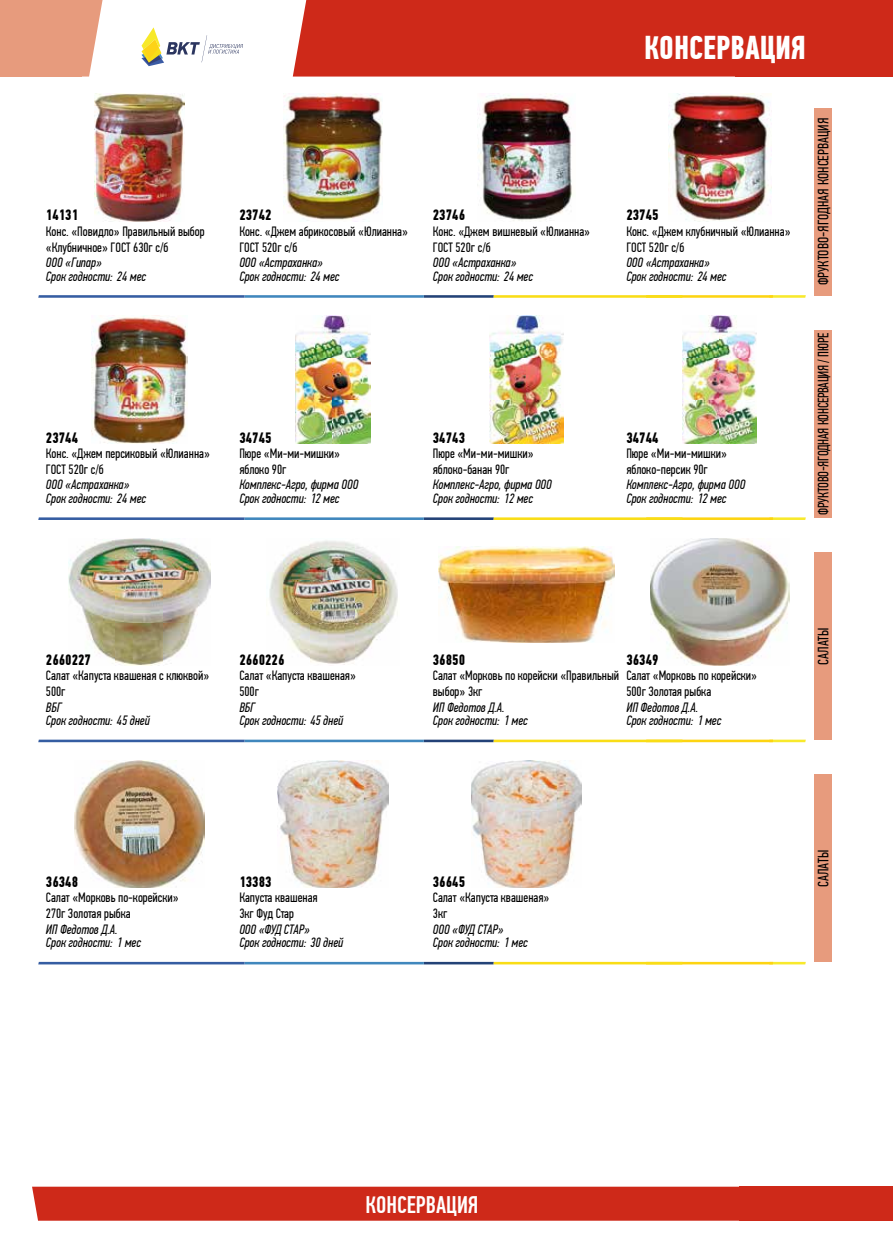
<style>
.page{position:relative;width:893px;height:1259px;background:#fff}
.page>*{position:absolute;margin:0;border:0;box-sizing:border-box;transform-origin:0 0}
.t1{font:700 33px "PF Din Text Comp Pro";color:#fff}
.t2{font:500 24px "PF Din Text Comp Pro";color:#fff}
.t3{font:700 15px "PF Din Text Comp Pro";color:#000}
.t4{font:15px "PF Din Text Comp Pro";letter-spacing:-.005em;color:#000}
.t5{font:15px "PF Din Text Comp Pro";letter-spacing:-.005em;color:#000;scale:.94 1}
.t6{font:13.5px/16.2px "PF Din Text Comp Pro";color:#000}
.t7{font:italic 13.5px "PF Din Text Comp Pro";color:#000}
</style>
<div class="page">
<svg style="left:141px;top:27px;width:102px;height:39px"></svg>
<div style="left:32px;top:1186px;width:708px;height:34px;background:#ce2919"></div>
<div style="left:736px;top:0;width:157px;height:77px;background:#ce2919"></div>
<div style="left:293px;top:0;width:443px;height:77px;background:#ce2919"></div>
<svg style="left:82px;top:0;width:21px;height:77px"></svg>
<div style="left:0;top:0;width:82px;height:77px;background:#e79b7d"></div>
<div style="left:740px;top:1186px;width:153px;height:34px;background:#ce2919"></div>
<img style="left:95px;top:94px;width:89px;height:127px">
<img style="left:283px;top:94px;width:99px;height:127px">
<img style="left:478px;top:94px;width:94px;height:127px">
<img style="left:669px;top:94px;width:102px;height:127px">
<img style="left:92px;top:316px;width:95px;height:127px">
<img style="left:296px;top:316px;width:74px;height:127px">
<img style="left:489px;top:316px;width:75px;height:127px">
<img style="left:683px;top:316px;width:74px;height:127px">
<img style="left:69px;top:538px;width:141px;height:127px">
<img style="left:269px;top:540px;width:129px;height:125px">
<img style="left:439px;top:547px;width:175px;height:95px">
<img style="left:650px;top:538px;width:140px;height:127px">
<img style="left:74px;top:760px;width:131px;height:128px">
<img style="left:278px;top:760px;width:110px;height:128px">
<img style="left:471px;top:760px;width:111px;height:128px">
<hr style="left:424px;top:295px;width:70px;height:3px;background:#234277">
<hr style="left:244px;top:295px;width:180px;height:3px;background:#4087bd">
<svg style="left:38px;top:295px;width:207px;height:3px"></svg>
<svg style="left:773px;top:295px;width:33px;height:3px"></svg>
<hr style="left:646px;top:295px;width:127px;height:3px;background:#fdd411">
<hr style="left:494px;top:295px;width:188px;height:3px;background:#f9dd16">
<hr style="left:424px;top:517px;width:70px;height:3px;background:#234277">
<hr style="left:244px;top:517px;width:180px;height:3px;background:#4087bd">
<svg style="left:38px;top:517px;width:207px;height:3px"></svg>
<svg style="left:773px;top:517px;width:33px;height:3px"></svg>
<hr style="left:646px;top:517px;width:127px;height:3px;background:#fdd411">
<hr style="left:494px;top:517px;width:188px;height:3px;background:#f9dd16">
<hr style="left:424px;top:739px;width:70px;height:3px;background:#234277">
<hr style="left:244px;top:739px;width:180px;height:3px;background:#4087bd">
<svg style="left:38px;top:739px;width:207px;height:3px"></svg>
<svg style="left:773px;top:739px;width:33px;height:3px"></svg>
<hr style="left:646px;top:739px;width:127px;height:3px;background:#fdd411">
<hr style="left:494px;top:739px;width:188px;height:3px;background:#f9dd16">
<hr style="left:424px;top:962px;width:70px;height:2px;background:#234277">
<hr style="left:244px;top:962px;width:180px;height:2px;background:#4087bd">
<svg style="left:38px;top:962px;width:207px;height:2px"></svg>
<svg style="left:773px;top:962px;width:33px;height:2px"></svg>
<hr style="left:646px;top:962px;width:127px;height:2px;background:#fdd411">
<hr style="left:494px;top:962px;width:188px;height:2px;background:#f9dd16">
<div style="left:814px;top:108px;width:17px;height:187px;background:#e79b7d"></div>
<div style="left:814px;top:330px;width:17px;height:187px;background:#e79b7d"></div>
<div style="left:814px;top:552px;width:17px;height:187px;background:#e79b7d"></div>
<div style="left:814px;top:774px;width:17px;height:188px;background:#e79b7d"></div>
<h1 class="t1" style="left:644px;top:28px;width:163px">КОНСЕРВАЦИЯ</h1>
<p class="t3" style="left:46px;top:206px;width:34px">14131</p>
<p class="t3" style="left:239px;top:206px;width:34px">23742</p>
<p class="t3" style="left:433px;top:206px;width:34px">23746</p>
<p class="t6" style="left:46px;top:223px;width:160px">Конс. «Повидло» Правильный выбор «Клубничное» ГОСТ 630г с/б</p>
<p class="t6" style="left:239px;top:223px;width:170px">Конс. «Джем абрикосовый «Юлианна»<br>ГОСТ 520г с/б</p>
<p class="t6" style="left:433px;top:223px;width:159px">Конс. «Джем вишневый «Юлианна»<br>ГОСТ 520г с/б</p>
<p class="t7" style="left:46px;top:255px;width:57px">ООО «Гипар»</p>
<p class="t7" style="left:46px;top:268px;width:102px">Срок годности: 24 мес</p>
<p class="t7" style="left:239px;top:255px;width:85px">ООО «Астраханка»</p>
<p class="t7" style="left:239px;top:268px;width:102px">Срок годности: 24 мес</p>
<p class="t7" style="left:433px;top:255px;width:85px">ООО «Астраханка»</p>
<p class="t7" style="left:433px;top:268px;width:102px">Срок годности: 24 мес</p>
<p class="t3" style="left:626px;top:206px;width:34px">23745</p>
<p class="t6" style="left:626px;top:223px;width:166px">Конс. «Джем клубничный «Юлианна»<br>ГОСТ 520г с/б</p>
<p class="t7" style="left:626px;top:255px;width:85px">ООО «Астраханка»</p>
<p class="t7" style="left:626px;top:268px;width:102px">Срок годности: 24 мес</p>
<p class="t4" style="left:815px;top:285px;width:169px;rotate:-90deg">ФРУКТОВО-ЯГОДНАЯ КОНСЕРВАЦИЯ</p>
<p class="t3" style="left:46px;top:428px;width:34px">23744</p>
<p class="t3" style="left:239px;top:428px;width:34px">34745</p>
<p class="t6" style="left:46px;top:445px;width:166px">Конс. «Джем персиковый «Юлианна»<br>ГОСТ 520г с/б</p>
<p class="t6" style="left:239px;top:445px;width:102px">Пюре «Ми-ми-мишки» яблоко 90г</p>
<p class="t7" style="left:46px;top:477px;width:85px">ООО «Астраханка»</p>
<p class="t7" style="left:46px;top:490px;width:102px">Срок годности: 24 мес</p>
<p class="t7" style="left:239px;top:477px;width:120px">Комплекс-Агро, фирма ООО</p>
<p class="t7" style="left:239px;top:490px;width:102px">Срок годности: 12 мес</p>
<p class="t3" style="left:433px;top:428px;width:34px">34743</p>
<p class="t6" style="left:433px;top:445px;width:102px">Пюре «Ми-ми-мишки» яблоко-банан 90г</p>
<p class="t7" style="left:433px;top:477px;width:120px">Комплекс-Агро, фирма ООО</p>
<p class="t7" style="left:433px;top:490px;width:102px">Срок годности: 12 мес</p>
<p class="t3" style="left:626px;top:428px;width:34px">34744</p>
<p class="t6" style="left:626px;top:445px;width:102px">Пюре «Ми-ми-мишки» яблоко-персик 90г</p>
<p class="t7" style="left:626px;top:477px;width:120px">Комплекс-Агро, фирма ООО</p>
<p class="t7" style="left:626px;top:490px;width:102px">Срок годности: 12 мес</p>
<p class="t5" style="left:815px;top:514px;width:195px;rotate:-90deg">ФРУКТОВО-ЯГОДНАЯ КОНСЕРВАЦИЯ / ПЮРЕ</p>
<p class="t3" style="left:46px;top:650px;width:47px">2660227</p>
<p class="t3" style="left:239px;top:650px;width:47px">2660226</p>
<p class="t3" style="left:433px;top:650px;width:34px">36850</p>
<p class="t3" style="left:626px;top:650px;width:34px">36349</p>
<p class="t4" style="left:815px;top:664px;width:38px;rotate:-90deg">САЛАТЫ</p>
<p class="t6" style="left:46px;top:667px;width:165px">Салат «Капуста квашеная с клюквой»<br>500г</p>
<p class="t6" style="left:239px;top:667px;width:118px">Салат «Капуста квашеная»<br>500г</p>
<p class="t6" style="left:433px;top:667px;width:188px">Салат «Морковь по корейски «Правильный выбор» 3кг</p>
<p class="t6" style="left:626px;top:667px;width:132px">Салат «Морковь по корейски»<br>500г Золотая рыбка</p>
<p class="t7" style="left:46px;top:699px;width:17px">ВБГ</p>
<p class="t7" style="left:239px;top:699px;width:17px">ВБГ</p>
<p class="t7" style="left:433px;top:699px;width:74px">ИП Федотов Д.А.</p>
<p class="t7" style="left:626px;top:699px;width:74px">ИП Федотов Д.А.</p>
<p class="t7" style="left:46px;top:713px;width:105px">Срок годности: 45 дней</p>
<p class="t7" style="left:239px;top:713px;width:105px">Срок годности: 45 дней</p>
<p class="t7" style="left:433px;top:713px;width:97px">Срок годности: 1 мес</p>
<p class="t7" style="left:626px;top:713px;width:97px">Срок годности: 1 мес</p>
<p class="t3" style="left:46px;top:873px;width:34px">36348</p>
<p class="t3" style="left:239px;top:873px;width:34px">13383</p>
<p class="t3" style="left:433px;top:873px;width:34px">36645</p>
<p class="t4" style="left:815px;top:886px;width:38px;rotate:-90deg">САЛАТЫ</p>
<p class="t6" style="left:46px;top:889px;width:134px">Салат «Морковь по-корейски»<br>270г Золотая рыбка</p>
<p class="t6" style="left:239px;top:889px;width:80px">Капуста квашеная<br>3кг Фуд Стар</p>
<p class="t6" style="left:433px;top:889px;width:118px">Салат «Капуста квашеная»<br>3кг</p>
<p class="t7" style="left:46px;top:921px;width:74px">ИП Федотов Д.А.</p>
<p class="t7" style="left:239px;top:921px;width:72px">ООО «ФУД СТАР»</p>
<p class="t7" style="left:433px;top:921px;width:72px">ООО «ФУД СТАР»</p>
<p class="t7" style="left:46px;top:935px;width:97px">Срок годности: 1 мес</p>
<p class="t7" style="left:239px;top:935px;width:105px">Срок годности: 30 дней</p>
<p class="t7" style="left:433px;top:935px;width:97px">Срок годности: 1 мес</p>
<h2 class="t2" style="left:366px;top:1190px;width:114px">КОНСЕРВАЦИЯ</h2>
</div>
